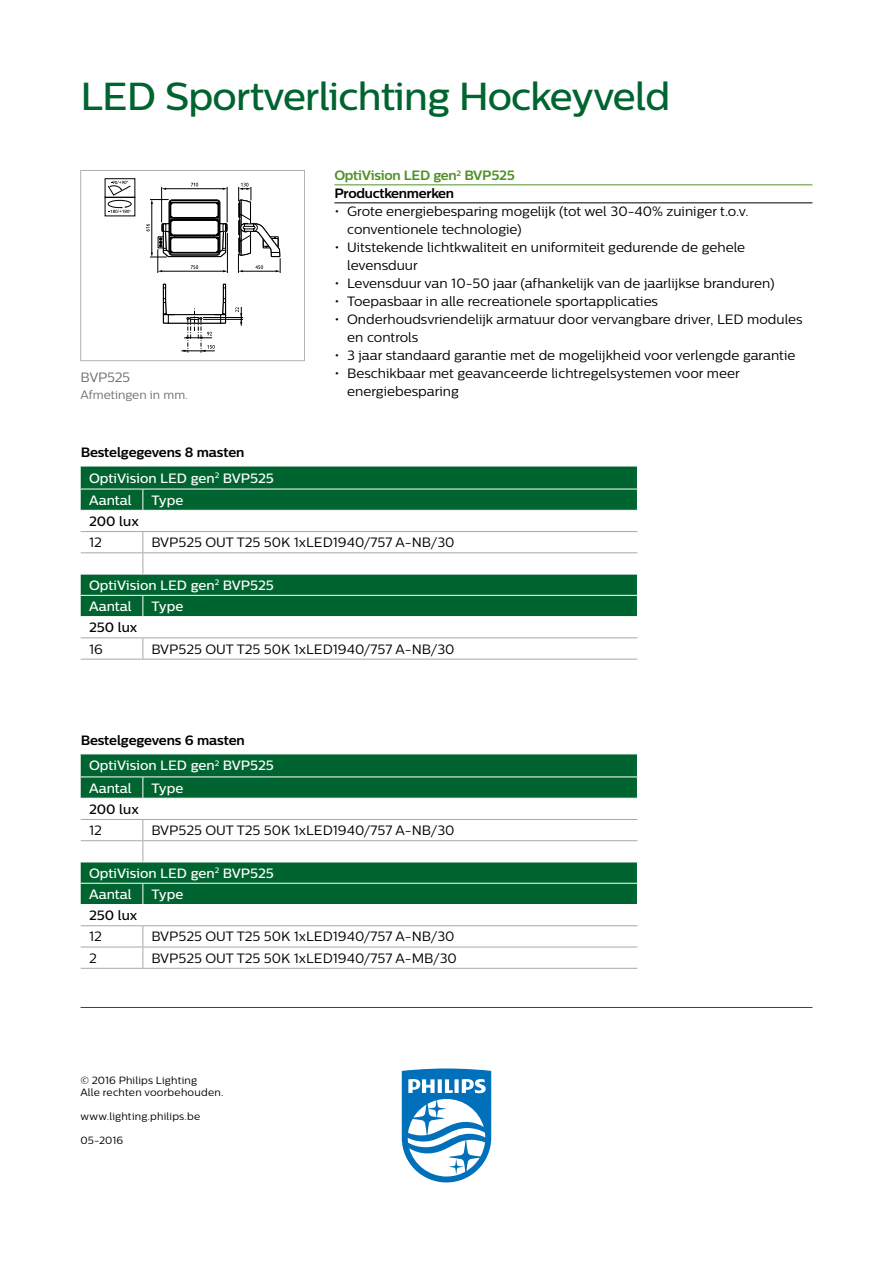
<style>
.page{position:relative;width:893px;height:1263px;background:#fff}
.page>*{position:absolute;margin:0;border:0;box-sizing:border-box;transform-origin:0 0}
.t1{font:500 39px "Centrale Sans";letter-spacing:-.02em;color:#006430}
.t2{font:13.5px/18px "Centrale Sans";color:#000}
.t3{font:500 13.5px/22.2px "Centrale Sans";color:#fff}
.t4{font:700 13.5px "Centrale Sans";letter-spacing:-.01em;color:#000}
.t5{font:700 13.5px/18px "Centrale Sans";letter-spacing:-.02em;color:#519127}
.t6{font:500 13.5px "Centrale Sans";color:#000}
.t7{font:13.5px "Centrale Sans";letter-spacing:-.015em;color:#706f6f}
.t8{font:12px "Centrale Sans";color:#706f6f}
.t9{font:10.5px/12px "Centrale Sans";letter-spacing:.015em;color:#000}
.s1{color:#000}
</style>
<div class="page">
<svg style="left:402px;top:1068px;width:89px;height:114px"></svg>
<div style="left:105px;top:178px;width:30px;height:20px;border:1px solid #000"></div>
<svg style="left:108px;top:181px;width:24px;height:32px"></svg>
<hr style="left:165px;top:188px;width:59px;height:1px;background:#000">
<hr style="left:161px;top:187px;width:1px;height:35px;background:#000">
<hr style="left:227px;top:187px;width:1px;height:35px;background:#000">
<svg style="left:191px;top:183px;width:7px;height:3px"></svg>
<svg style="left:146px;top:199px;width:82px;height:74px"></svg>
<hr style="left:203px;top:319px;width:40px;height:1px;background:#000">
<hr style="left:203px;top:317px;width:40px;height:1px;background:#000">
<svg style="left:162px;top:283px;width:65px;height:70px"></svg>
<svg style="left:235px;top:183px;width:46px;height:143px"></svg>
<div style="left:81px;top:170px;width:224px;height:191px;border:1px solid #b3b2b2"></div>
<hr style="left:81px;top:1007px;width:731px;height:1px;background:#006430">
<hr style="left:334px;top:184px;width:478px;height:1px;background:#519127">
<hr style="left:334px;top:202px;width:478px;height:1px;background:#000">
<svg style="left:81px;top:467px;width:556px;height:149px;fill:#006430"></svg>
<hr style="left:81px;top:489px;width:62px;height:1px;background:#fff">
<hr style="left:143px;top:489px;width:495px;height:1px;background:#fff">
<hr style="left:81px;top:574px;width:62px;height:1px;background:#fff">
<hr style="left:143px;top:574px;width:495px;height:1px;background:#fff">
<hr style="left:81px;top:595px;width:62px;height:1px;background:#fff">
<hr style="left:143px;top:595px;width:495px;height:1px;background:#fff">
<hr style="left:81px;top:510px;width:62px;height:1px;background:#fff">
<hr style="left:143px;top:510px;width:495px;height:1px;background:#fff">
<hr style="left:81px;top:531px;width:62px;height:1px;background:#a8a8a7">
<hr style="left:143px;top:531px;width:494px;height:1px;background:#a8a8a7">
<svg style="left:142px;top:489px;width:1px;height:21px"></svg>
<svg style="left:142px;top:596px;width:1px;height:20px"></svg>
<svg style="left:142px;top:532px;width:1px;height:42px"></svg>
<svg style="left:142px;top:638px;width:1px;height:21px"></svg>
<hr style="left:81px;top:552px;width:62px;height:1px;background:#a8a8a7">
<hr style="left:143px;top:552px;width:494px;height:1px;background:#a8a8a7">
<hr style="left:81px;top:637px;width:62px;height:1px;background:#a8a8a7">
<hr style="left:143px;top:637px;width:494px;height:1px;background:#a8a8a7">
<hr style="left:81px;top:659px;width:62px;height:1px;background:#a8a8a7">
<hr style="left:143px;top:659px;width:494px;height:1px;background:#a8a8a7">
<svg style="left:81px;top:754px;width:556px;height:150px;fill:#006430"></svg>
<hr style="left:81px;top:776px;width:62px;height:1px;background:#fff">
<hr style="left:143px;top:776px;width:495px;height:1px;background:#fff">
<hr style="left:81px;top:861px;width:62px;height:1px;background:#fff">
<hr style="left:143px;top:861px;width:495px;height:1px;background:#fff">
<hr style="left:81px;top:883px;width:62px;height:1px;background:#fff">
<hr style="left:143px;top:883px;width:495px;height:1px;background:#fff">
<hr style="left:81px;top:798px;width:62px;height:1px;background:#fff">
<hr style="left:143px;top:798px;width:495px;height:1px;background:#fff">
<hr style="left:81px;top:819px;width:62px;height:1px;background:#a8a8a7">
<hr style="left:143px;top:819px;width:494px;height:1px;background:#a8a8a7">
<hr style="left:81px;top:925px;width:62px;height:1px;background:#a8a8a7">
<hr style="left:143px;top:925px;width:494px;height:1px;background:#a8a8a7">
<svg style="left:142px;top:777px;width:1px;height:21px"></svg>
<svg style="left:142px;top:884px;width:1px;height:20px"></svg>
<svg style="left:142px;top:820px;width:1px;height:41px"></svg>
<svg style="left:142px;top:926px;width:1px;height:42px"></svg>
<hr style="left:81px;top:840px;width:62px;height:1px;background:#a8a8a7">
<hr style="left:143px;top:840px;width:494px;height:1px;background:#a8a8a7">
<hr style="left:81px;top:947px;width:62px;height:1px;background:#a8a8a7">
<hr style="left:143px;top:947px;width:494px;height:1px;background:#a8a8a7">
<hr style="left:81px;top:968px;width:62px;height:1px;background:#a8a8a7">
<hr style="left:143px;top:968px;width:494px;height:1px;background:#a8a8a7">
<h1 class="t1" style="left:81px;top:73px;width:591px">LED Sportverlichting Hockeyveld</h1>
<p class="t7" style="left:81px;top:370px;width:51px">BVP525</p>
<p class="t8" style="left:81px;top:388px;width:109px">Afmetingen in mm.</p>
<p class="t4" style="left:81px;top:444px;width:165px">Bestelgegevens 8 masten</p>
<p class="t3" style="left:89px;top:466px;width:186px">OptiVision LED gen<sup>2</sup> BVP525<br>Aantal</p>
<p class="t3" style="left:151px;top:489px;width:33px">Type</p>
<p class="t5" style="left:334px;top:166px;width:182px">OptiVision LED gen<sup>2</sup> BVP525<br><span class="s1">Productkenmerken</span></p>
<p class="t2" style="left:347px;top:202px;width:403px;text-indent:-13px">• Grote energiebesparing mogelijk (tot wel 30-40% zuiniger t.o.v. conventionele technologie)</p>
<p class="t2" style="left:347px;top:238px;width:400px;text-indent:-13px">• Uitstekende lichtkwaliteit en uniformiteit gedurende de gehele levensduur</p>
<p class="t2" style="left:334px;top:274px;width:442px">• Levensduur van 10-50 jaar (afhankelijk van de jaarlijkse branduren)</p>
<p class="t2" style="left:334px;top:292px;width:325px">• Toepasbaar in alle recreationele sportapplicaties</p>
<p class="t2" style="left:347px;top:310px;width:457px;text-indent:-13px">• Onderhoudsvriendelijk armatuur door vervangbare driver, LED modules en controls</p>
<p class="t2" style="left:334px;top:346px;width:462px">• 3 jaar standaard garantie met de mogelijkheid voor verlengde garantie</p>
<p class="t2" style="left:347px;top:364px;width:394px;text-indent:-13px">• Beschikbaar met geavanceerde lichtregelsystemen voor meer energiebesparing</p>
<p class="t6" style="left:89px;top:513px;width:51px">200 lux</p>
<p class="t2" style="left:89px;top:533px;width:14px">12</p>
<p class="t2" style="left:151px;top:533px;width:305px">BVP525 OUT T25 50K 1xLED1940/757 A-NB/30</p>
<p class="t3" style="left:89px;top:574px;width:186px;line-height:21.3px">OptiVision LED gen<sup>2</sup> BVP525<br>Aantal</p>
<p class="t3" style="left:151px;top:595px;width:33px">Type</p>
<p class="t6" style="left:89px;top:620px;width:50px">250 lux</p>
<p class="t2" style="left:89px;top:640px;width:15px">16</p>
<p class="t2" style="left:151px;top:640px;width:305px">BVP525 OUT T25 50K 1xLED1940/757 A-NB/30</p>
<p class="t4" style="left:81px;top:732px;width:166px">Bestelgegevens 6 masten</p>
<p class="t3" style="left:89px;top:754px;width:186px">OptiVision LED gen<sup>2</sup> BVP525<br>Aantal</p>
<p class="t3" style="left:151px;top:776px;width:33px">Type</p>
<p class="t6" style="left:89px;top:801px;width:51px">200 lux</p>
<p class="t2" style="left:89px;top:821px;width:14px">12</p>
<p class="t2" style="left:151px;top:821px;width:305px">BVP525 OUT T25 50K 1xLED1940/757 A-NB/30</p>
<p class="t3" style="left:89px;top:862px;width:186px;line-height:21.3px">OptiVision LED gen<sup>2</sup> BVP525<br>Aantal</p>
<p class="t3" style="left:151px;top:883px;width:33px">Type</p>
<p class="t6" style="left:89px;top:907px;width:50px">250 lux</p>
<p class="t2" style="left:89px;top:927px;width:14px">12</p>
<p class="t2" style="left:151px;top:927px;width:305px">BVP525 OUT T25 50K 1xLED1940/757 A-NB/30</p>
<p class="t2" style="left:89px;top:949px;width:9px">2</p>
<p class="t2" style="left:151px;top:949px;width:307px">BVP525 OUT T25 50K 1xLED1940/757 A-MB/30</p>
<p class="t9" style="left:81px;top:1074px;width:145px">© 2016 Philips Lighting<br>Alle rechten voorbehouden.</p>
<p class="t9" style="left:81px;top:1110px;width:121px">www.lighting.philips.be</p>
<p class="t9" style="left:81px;top:1134px;width:44px">05-2016</p>
</div>
